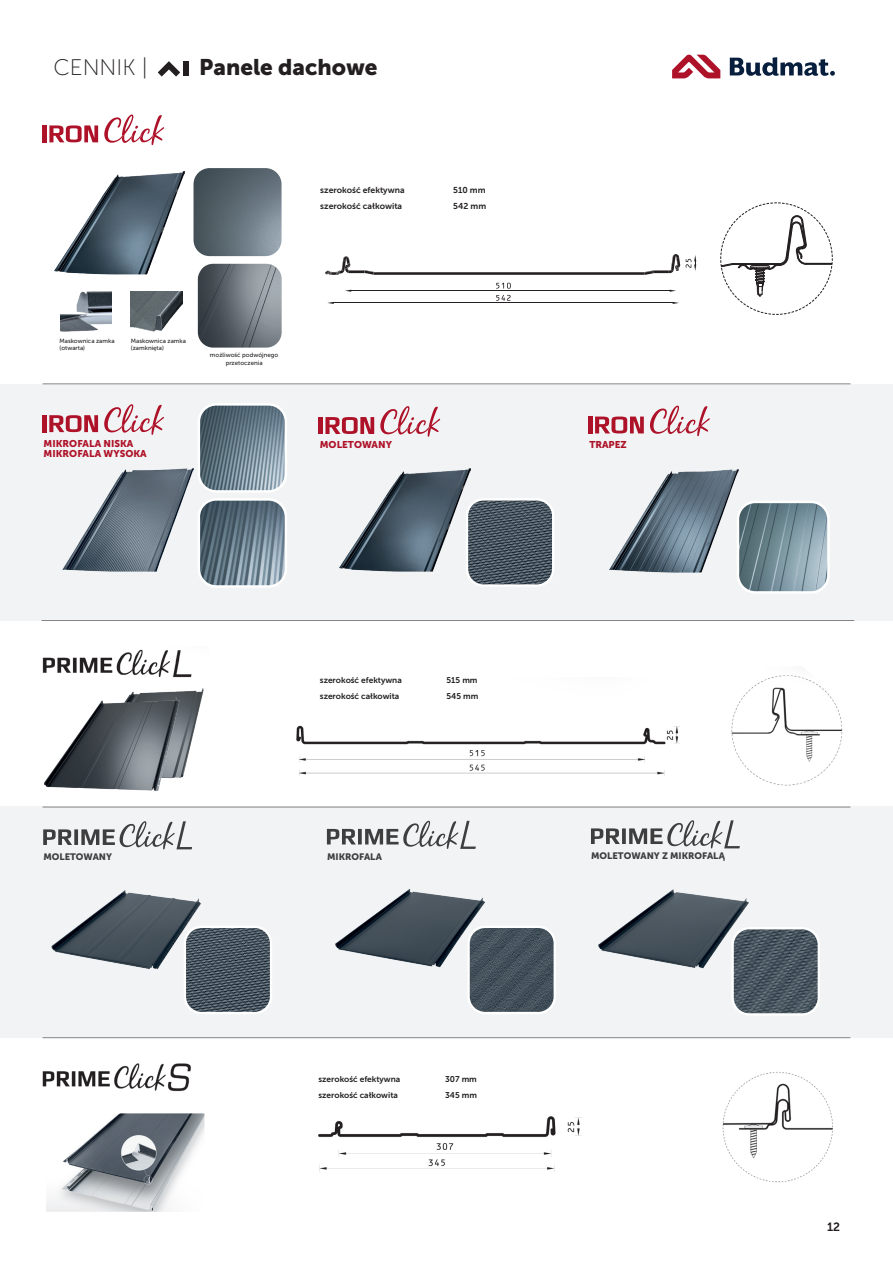
<style>
.page{position:relative;width:893px;height:1263px;background:#fff}
.page>*{position:absolute;margin:0;border:0;box-sizing:border-box;transform-origin:0 0}
.t1{font:22.5px "Museo Sans 900";color:#231f20}
.t2{font:22.5px "Museo Sans 100";color:#231f20}
.t3{font:12px "Museo Sans 700";color:#231f20}
.t4{font:9.75px/9.8px "Museo Sans 900";color:#ae1229}
.t5{font:9.3px "Museo Sans 900";color:#3e3e3f}
.t6{font:8.55px "Museo Sans 700";color:#231f20}
.t7{font:8.4px "Museo Sans 700";color:#231f20}
.t8{font:6.15px/7.4px "Museo Sans 500";color:#231f20}
</style>
<div class="page">
<svg style="left:672px;top:55px;width:48px;height:23px"></svg>
<svg style="left:730px;top:57px;width:105px;height:19px"></svg>
<div style="left:0;top:384px;width:893px;height:236px;background:#f2f3f4"></div>
<div style="left:0;top:807px;width:893px;height:231px;background:#f2f3f4"></div>
<img style="left:129px;top:688px;width:75px;height:85px">
<svg style="left:158px;top:61px;width:22px;height:16px"></svg>
<div style="left:183px;top:61px;width:6px;height:14px;background:#231f20"></div>
<svg style="left:42px;top:404px;width:122px;height:31px"></svg>
<img style="left:62px;top:470px;width:132px;height:100px">
<img style="left:201px;top:406px;width:83px;height:84px">
<div style="left:198px;top:403px;width:89px;height:90px;border:2px solid #fff;border-radius:17px"></div>
<svg style="left:325px;top:254px;width:372px;height:50px"></svg>
<svg style="left:42px;top:114px;width:122px;height:32px"></svg>
<img style="left:61px;top:291px;width:51px;height:41px">
<img style="left:131px;top:291px;width:52px;height:41px">
<img style="left:54px;top:172px;width:131px;height:101px">
<img style="left:340px;top:470px;width:130px;height:100px">
<svg style="left:720px;top:203px;width:112px;height:112px"></svg>
<img style="left:194px;top:169px;width:87px;height:87px">
<div style="left:191px;top:166px;width:93px;height:93px;border:2px solid #fff;border-radius:17px"></div>
<svg style="left:318px;top:406px;width:123px;height:31px"></svg>
<img style="left:201px;top:501px;width:83px;height:84px">
<div style="left:198px;top:498px;width:89px;height:90px;border:2px solid #fff;border-radius:17px"></div>
<img style="left:609px;top:471px;width:129px;height:100px">
<img style="left:740px;top:504px;width:87px;height:87px">
<div style="left:737px;top:501px;width:93px;height:93px;border:2px solid #fff;border-radius:17px"></div>
<svg style="left:588px;top:405px;width:122px;height:32px"></svg>
<img style="left:51px;top:890px;width:150px;height:79px">
<svg style="left:43px;top:821px;width:149px;height:29px"></svg>
<img style="left:185px;top:927px;width:84px;height:84px">
<div style="left:184px;top:926px;width:88px;height:88px;border:2px solid #fff;border-radius:17px"></div>
<img style="left:198px;top:264px;width:83px;height:83px">
<div style="left:195px;top:261px;width:89px;height:89px;border:2px solid #fff;border-radius:17px"></div>
<img style="left:467px;top:499px;width:84px;height:85px">
<div style="left:466px;top:498px;width:88px;height:89px;border:2px solid #fff;border-radius:17px"></div>
<img style="left:335px;top:889px;width:150px;height:79px">
<svg style="left:326px;top:820px;width:150px;height:29px"></svg>
<img style="left:469px;top:927px;width:84px;height:84px">
<div style="left:467px;top:926px;width:89px;height:88px;border:2px solid #fff;border-radius:17px"></div>
<img style="left:598px;top:889px;width:151px;height:80px">
<svg style="left:591px;top:820px;width:149px;height:29px"></svg>
<img style="left:733px;top:928px;width:84px;height:84px">
<div style="left:731px;top:927px;width:89px;height:88px;border:2px solid #fff;border-radius:17px"></div>
<img style="left:48px;top:1115px;width:155px;height:95px">
<div style="left:43px;top:1110px;width:165px;height:105px;border:4px solid #fff"></div>
<img style="left:42px;top:1063px;width:149px;height:29px">
<img style="left:318px;top:1116px;width:264px;height:56px">
<img style="left:722px;top:1072px;width:111px;height:111px">
<img style="left:44px;top:696px;width:140px;height:95px">
<img style="left:42px;top:649px;width:150px;height:29px">
<img style="left:731px;top:675px;width:112px;height:111px">
<img style="left:296px;top:725px;width:384px;height:51px">
<hr style="left:43px;top:383px;width:807px;height:1px;background:#231f20">
<hr style="left:42px;top:620px;width:812px;height:1px;background:#231f20">
<hr style="left:43px;top:807px;width:807px;height:1px;background:#231f20">
<hr style="left:43px;top:1037px;width:807px;height:1px;background:#231f20">
<h1 class="t2" style="left:53px;top:56px;width:96px">CENNIK |</h1>
<h1 class="t1" style="left:199px;top:55px;width:180px">Panele dachowe</h1>
<p class="t6" style="left:320px;top:186px;width:86px">szerokość efektywna</p>
<p class="t6" style="left:453px;top:186px;width:34px">510 mm</p>
<p class="t6" style="left:320px;top:202px;width:83px">szerokość całkowita</p>
<p class="t6" style="left:453px;top:202px;width:34px">542 mm</p>
<p class="t8" style="left:59px;top:337px;width:57px">Maskownica zamka (otwarta)</p>
<p class="t8" style="left:131px;top:337px;width:57px">Maskownica zamka (zamknięta)</p>
<p class="t8" style="left:210px;top:352px;width:70px;text-align:center">możliwość podwójnego przetoczenia</p>
<p class="t4" style="left:44px;top:438px;width:105px">MIKROFALA NISKA<br>MIKROFALA WYSOKA</p>
<p class="t4" style="left:320px;top:440px;width:74px">MOLETOWANY</p>
<p class="t4" style="left:589px;top:439px;width:39px">TRAPEZ</p>
<p class="t7" style="left:320px;top:676px;width:83px">szerokość efektywna</p>
<p class="t7" style="left:447px;top:676px;width:32px">515 mm</p>
<p class="t7" style="left:320px;top:692px;width:81px">szerokość całkowita</p>
<p class="t7" style="left:447px;top:692px;width:33px">545 mm</p>
<p class="t5" style="left:43px;top:852px;width:70px">MOLETOWANY</p>
<p class="t5" style="left:327px;top:851px;width:56px">MIKROFALA</p>
<p class="t5" style="left:591px;top:851px;width:135px">MOLETOWANY Z MIKROFALĄ</p>
<p class="t7" style="left:318px;top:1075px;width:83px">szerokość efektywna</p>
<p class="t7" style="left:445px;top:1075px;width:33px">307 mm</p>
<p class="t7" style="left:318px;top:1090px;width:81px">szerokość całkowita</p>
<p class="t7" style="left:445px;top:1090px;width:33px">345 mm</p>
<h2 class="t3" style="left:827px;top:1220px;width:15px">12</h2>
</div>
